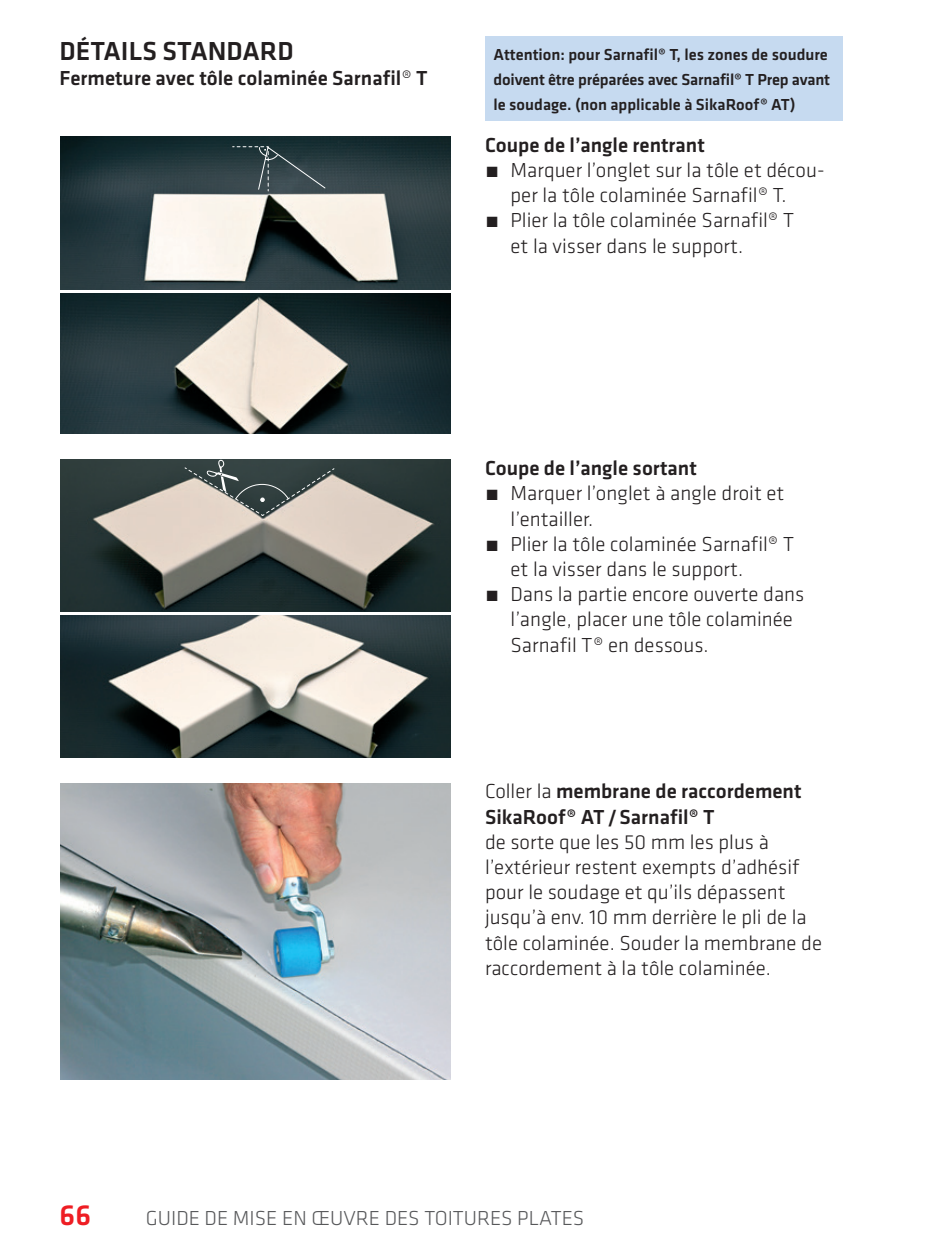
<style>
.page{position:relative;width:936px;height:1259px;background:#fff}
.page>*{position:absolute;margin:0;border:0;box-sizing:border-box;transform-origin:0 0}
.t1{font:500 30px "Klavika";color:#ee1d23}
.t2{font:500 27px "Klavika";color:#231f20}
.t3{font:300 21px/25.2px "Klavika";color:#231f20}
.t4{font:500 21px/25.2px "Klavika";color:#231f20}
.t5{font:300 21px "Klavika";color:#57585a}
.t6{font:500 16.5px/25.2px "Klavika";color:#231f20}
.s1{font-weight:300}
</style>
<div class="page">
<img style="left:60px;top:459px;width:391px;height:153px">
<img style="left:60px;top:616px;width:391px;height:141px">
<img style="left:60px;top:783px;width:391px;height:296px">
<img style="left:60px;top:137px;width:391px;height:152px">
<img style="left:60px;top:293px;width:391px;height:141px">
<svg style="left:232px;top:146px;width:94px;height:46px;background:#394a4e"></svg>
<svg style="left:184px;top:460px;width:151px;height:56px;background:#7b7e79"></svg>
<div style="left:485px;top:37px;width:357px;height:84px;background:#c6daf0"></div>
<p class="t2" style="left:60px;top:33px;width:236px">DÉTAILS STANDARD</p>
<p class="t4" style="left:60px;top:65px;width:370px">Fermeture avec tôle colaminée Sarnafil<span class="s1">®</span> T</p>
<p class="t6" style="left:493px;top:41px;width:338px">Attention: pour Sarnafil® T, les zones de soudure doivent être préparées avec Sarnafil® T Prep avant le soudage. (non applicable à SikaRoof® AT)</p>
<p class="t4" style="left:485px;top:132px;width:221px">Coupe de l’angle rentrant</p>
<p class="t3" style="left:485px;top:157px;width:341px;text-align:center">• Marquer l’onglet sur la tôle et décou&shy;per la tôle colaminée Sarnafil® T.</p>
<p class="t3" style="left:510px;top:208px;width:285px;text-indent:-26px">• Plier la tôle colaminée Sarnafil® T et la visser dans le support.</p>
<p class="t4" style="left:485px;top:455px;width:213px">Coupe de l’angle sortant</p>
<p class="t3" style="left:510px;top:480px;width:275px;text-indent:-26px">• Marquer l’onglet à angle droit et l’entailler.</p>
<p class="t3" style="left:510px;top:531px;width:285px;text-indent:-26px">• Plier la tôle colaminée Sarnafil® T et la visser dans le support.</p>
<p class="t3" style="left:510px;top:581px;width:295px;text-indent:-26px">• Dans la partie encore ouverte dans l’angle, placer une tôle colaminée<br>Sarnafil T® en dessous.</p>
<p class="t4" style="left:485px;top:778px;width:318px"><span class="s1">Coller la</span> membrane de raccordement<br>SikaRoof® AT/Sarnafil® T</p>
<p class="t3" style="left:485px;top:829px;width:338px">de sorte que les 50 mm les plus à l’extérieur restent exempts d’adhésif pour le soudage et qu’ils dépassent jusqu’à env. 10 mm derrière le pli de la tôle colaminée. Souder la membrane de raccordement à la tôle colaminée.</p>
<h1 class="t1" style="left:60px;top:1194px;width:33px">66</h1>
<p class="t5" style="left:146px;top:1205px;width:440px">GUIDE DE MISE EN ŒUVRE DES TOITURES PLATES</p>
</div>
